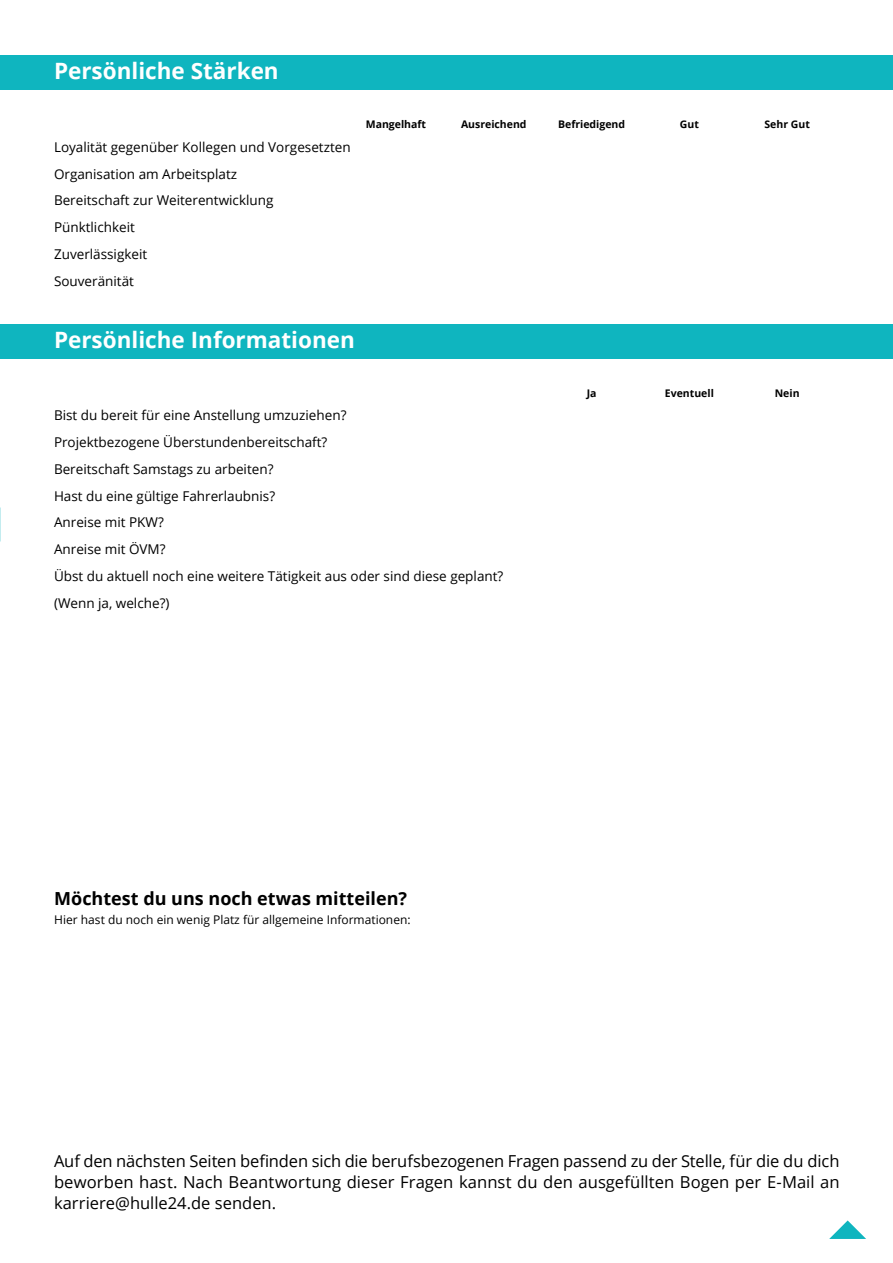
<style>
.page{position:relative;width:893px;height:1263px;background:#fff}
.page>*{position:absolute;margin:0;border:0;box-sizing:border-box;transform-origin:0 0}
.t1{font:700 22.5px "Open Sans";color:#fff}
.t2{font:700 18px "Open Sans";color:#000}
.t3{font:16.5px/21px "Open Sans";color:#000;text-align:justify}
.t4{font:13.5px/26.8px "Open Sans";color:#000}
.t5{font:12px "Open Sans";color:#000}
.t6{font:700 10.5px "Open Sans";color:#000}
</style>
<div class="page">
<svg style="left:829px;top:1220px;width:37px;height:19px"></svg>
<div style="left:0;top:55px;width:893px;height:34px;background:#0fb5bf"></div>
<div style="left:0;top:324px;width:893px;height:34px;background:#0fb5bf"></div>
<h1 class="t1" style="left:54px;top:55px;width:178px">Headline r chts</h1>
<h1 class="t1" style="left:54px;top:55px;width:226px">Persönliche Stärken</h1>
<p class="t4" style="left:54px;top:133px;width:298px">Loyalität gegenüber Kollegen und Vorgesetzten<br>Organisation am Arbeitsplatz<br>Bereitschaft zur Weiterentwicklung<br>Pünktlichkeit<br>Zuverlässigkeit<br>Souveränität</p>
<p class="t6" style="left:366px;top:116px;width:62px">Mangelhaft</p>
<p class="t6" style="left:461px;top:116px;width:67px">Ausreichend</p>
<p class="t6" style="left:558px;top:116px;width:69px">Befriedigend</p>
<p class="t6" style="left:680px;top:116px;width:21px">Gut</p>
<p class="t6" style="left:764px;top:116px;width:47px">Sehr Gut</p>
<h1 class="t1" style="left:54px;top:324px;width:302px">Persönliche Informationen</h1>
<p class="t6" style="left:587px;top:385px;width:11px">Ja</p>
<p class="t6" style="left:665px;top:385px;width:51px">Eventuell</p>
<p class="t6" style="left:775px;top:385px;width:26px">Nein</p>
<p class="t4" style="left:54px;top:401px;width:451px">Bist du bereit für eine Anstellung umzuziehen?<br>Projektbezogene Überstundenbereitschaft?<br>Bereitschaft Samstags zu arbeiten?<br>Hast du eine gültige Fahrerlaubnis?<br>Anreise mit PKW?<br>Anreise mit ÖVM?<br>Übst du aktuell noch eine weitere Tätigkeit aus oder sind diese geplant? (Wenn ja, welche?)</p>
<h2 class="t2" style="left:54px;top:886px;width:354px">Möchtest du uns noch etwas mitteilen?</h2>
<p class="t5" style="left:54px;top:911px;width:358px">Hier hast du noch ein wenig Platz für allgemeine Informationen:</p>
<p class="t3" style="left:54px;top:1150px;width:787px">Auf den nächsten Seiten befinden sich die berufsbezogenen Fragen passend zu der Stelle, für die du dich beworben hast. Nach Beantwortung dieser Fragen kannst du den ausgefüllten Bogen per E-Mail an karriere@hulle24.de senden.</p>
</div>
